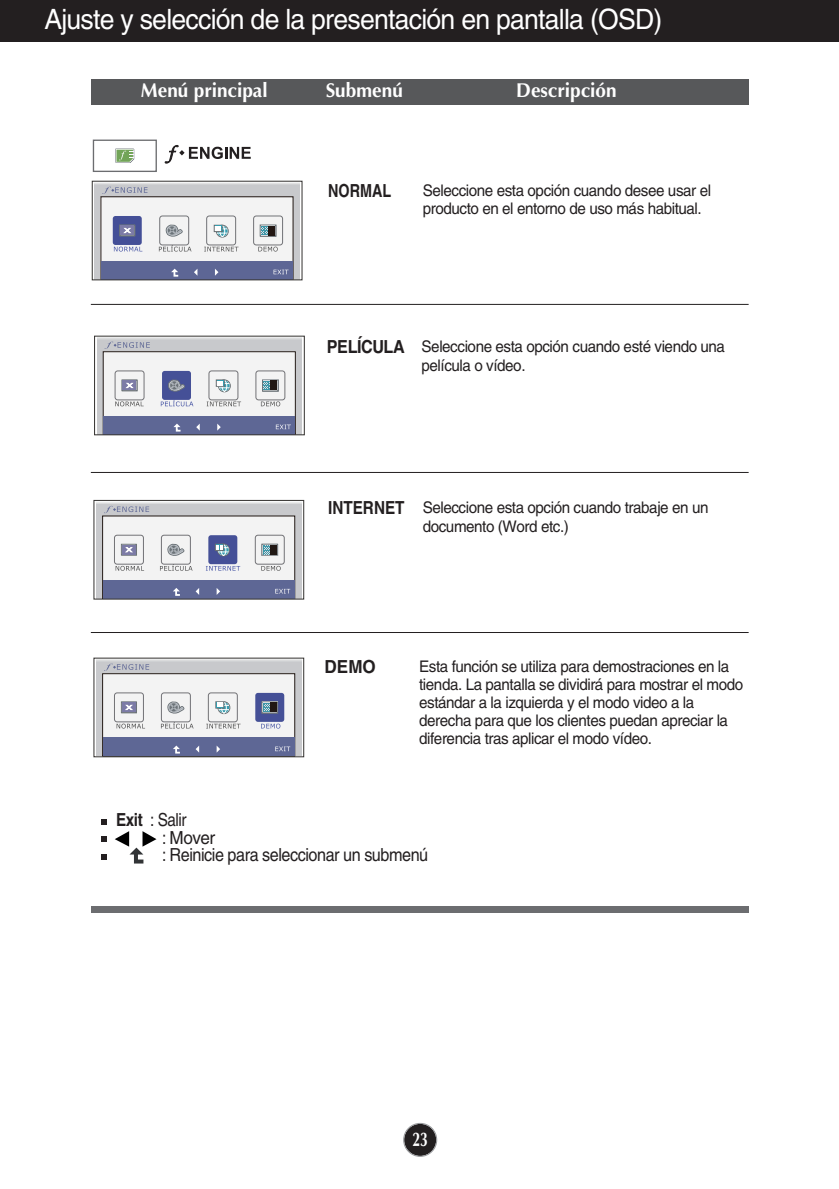
<style>
.page{position:relative;width:839px;height:1189px;background:#fff}
.page>*{position:absolute;margin:0;border:0;box-sizing:border-box;transform-origin:0 0}
.t1{font:28px "Helvetica";letter-spacing:-.03em;color:#fff;scale:.95 1}
.t2{font:700 20px "Optima";color:#fff;scale:.95 1}
.t3{font:700 20px "Optima";color:#fff;scale:.7 1}
.t4{font:18px/17.6px "Helvetica";letter-spacing:-.03em;color:#231f20;scale:.85 1}
.t5{font:700 18px "Helvetica";color:#231f20;scale:.8 1}
.t6{font:700 18px "Helvetica";color:#231f20;scale:.95 1}
.t7{font:16px/18px "Helvetica";letter-spacing:-.03em;color:#231f20;scale:.95 1}
.s1{font-weight:700;font-size:18px}
.s2{font-weight:700}
</style>
<div class="page">
<div style="left:404px;top:1124px;width:32px;height:32px;background:#231f20;border-radius:50%"></div>
<div style="left:403px;top:1123px;width:34px;height:34px;border:1px solid #939598;border-radius:50%"></div>
<div style="left:0;top:0;width:839px;height:41px;background:#231f20"></div>
<div style="left:91px;top:79px;width:657px;height:26px;background:#57585a"></div>
<hr style="left:91px;top:472px;width:657px;height:1px;background:#231f20">
<hr style="left:91px;top:632px;width:657px;height:1px;background:#231f20">
<div style="left:91px;top:906px;width:657px;height:6px;background:#6c6d70"></div>
<hr style="left:91px;top:304px;width:657px;height:1px;background:#231f20">
<svg style="left:101px;top:854px;width:6px;height:5px"></svg>
<svg style="left:101px;top:836px;width:6px;height:6px"></svg>
<svg style="left:101px;top:819px;width:6px;height:5px"></svg>
<svg style="left:115px;top:831px;width:41px;height:33px"></svg>
<svg style="left:115px;top:149px;width:19px;height:14px"></svg>
<div style="left:93px;top:140px;width:64px;height:32px;border:1px solid #6c6d70"></div>
<svg style="left:165px;top:145px;width:86px;height:18px"></svg>
<div style="left:95px;top:336px;width:209px;height:98px;background:#c8c9cc"></div>
<img style="left:97px;top:338px;width:205px;height:1px">
<hr style="left:95px;top:336px;width:2px;height:99px;background:#fff">
<hr style="left:302px;top:336px;width:2px;height:98px;background:#fff">
<div style="left:103px;top:352px;width:192px;height:82px;background:#f3f3f3"></div>
<div style="left:103px;top:351px;width:192px;height:83px;border:1px solid #211814"></div>
<div style="left:103px;top:416px;width:192px;height:18px;background:#5e6795"></div>
<svg style="left:217px;top:423px;width:4px;height:8px"></svg>
<svg style="left:196px;top:423px;width:4px;height:8px"></svg>
<svg style="left:276px;top:424px;width:15px;height:5px"></svg>
<svg style="left:173px;top:423px;width:8px;height:9px"></svg>
<div style="left:115px;top:371px;width:29px;height:29px;border:1px solid #727276;border-radius:3px"></div>
<div style="left:162px;top:371px;width:29px;height:29px;background:#455097;border-radius:3px"></div>
<div style="left:122px;top:380px;width:15px;height:11px;border:1px solid #6d7479"></div>
<div style="left:123px;top:381px;width:13px;height:9px;background:#7c7ba6"></div>
<svg style="left:126px;top:383px;width:7px;height:5px"></svg>
<svg style="left:168px;top:379px;width:17px;height:13px"></svg>
<svg style="left:105px;top:341px;width:45px;height:8px"></svg>
<div style="left:94px;top:336px;width:211px;height:99px;border:1px solid #393735"></div>
<div style="left:94px;top:500px;width:210px;height:98px;background:#c8c9cc"></div>
<img style="left:96px;top:502px;width:206px;height:2px">
<hr style="left:94px;top:500px;width:2px;height:99px;background:#fff">
<div style="left:103px;top:516px;width:192px;height:82px;background:#f3f3f3"></div>
<div style="left:102px;top:516px;width:193px;height:83px;border:1px solid #211814"></div>
<div style="left:103px;top:580px;width:191px;height:18px;background:#5e6795"></div>
<svg style="left:217px;top:588px;width:3px;height:7px"></svg>
<svg style="left:196px;top:588px;width:3px;height:7px"></svg>
<svg style="left:275px;top:589px;width:15px;height:4px"></svg>
<svg style="left:173px;top:588px;width:7px;height:8px"></svg>
<div style="left:208px;top:535px;width:29px;height:29px;background:#455097;border-radius:3px"></div>
<div style="left:255px;top:535px;width:29px;height:29px;border:1px solid #727276;border-radius:3px"></div>
<div style="left:262px;top:544px;width:16px;height:12px;border:1px solid #6d7479"></div>
<div style="left:262px;top:544px;width:15px;height:11px;border:1px solid #6d7479"></div>
<div style="left:270px;top:545px;width:6px;height:9px;background:#211814"></div>
<svg style="left:263px;top:545px;width:7px;height:10px"></svg>
<svg style="left:104px;top:506px;width:45px;height:7px"></svg>
<div style="left:93px;top:500px;width:211px;height:99px;border:1px solid #393735"></div>
<div style="left:94px;top:658px;width:210px;height:98px;background:#c8c9cc"></div>
<img style="left:96px;top:659px;width:206px;height:2px">
<hr style="left:94px;top:658px;width:2px;height:99px;background:#fff">
<div style="left:103px;top:673px;width:192px;height:83px;background:#f3f3f3"></div>
<div style="left:102px;top:673px;width:193px;height:83px;border:1px solid #211814"></div>
<div style="left:103px;top:737px;width:191px;height:19px;background:#5e6795"></div>
<svg style="left:217px;top:746px;width:3px;height:6px"></svg>
<svg style="left:196px;top:746px;width:3px;height:6px"></svg>
<svg style="left:275px;top:746px;width:15px;height:5px"></svg>
<svg style="left:173px;top:745px;width:7px;height:9px"></svg>
<div style="left:255px;top:693px;width:29px;height:29px;background:#455097;border-radius:3px"></div>
<div style="left:262px;top:702px;width:16px;height:11px;border:1px solid #6d7479"></div>
<div style="left:262px;top:701px;width:15px;height:12px;border:1px solid #6d7479"></div>
<div style="left:270px;top:702px;width:6px;height:10px;background:#211814"></div>
<svg style="left:263px;top:702px;width:7px;height:10px"></svg>
<svg style="left:104px;top:663px;width:45px;height:8px"></svg>
<div style="left:93px;top:657px;width:211px;height:100px;border:1px solid #393735"></div>
<div style="left:92px;top:181px;width:210px;height:98px;background:#c8c9cc"></div>
<img style="left:94px;top:183px;width:206px;height:1px">
<div style="left:101px;top:197px;width:192px;height:82px;background:#f3f3f3"></div>
<div style="left:101px;top:261px;width:192px;height:18px;background:#5d6695"></div>
<svg style="left:215px;top:269px;width:3px;height:7px"></svg>
<svg style="left:194px;top:269px;width:3px;height:6px"></svg>
<svg style="left:273px;top:270px;width:15px;height:4px"></svg>
<svg style="left:171px;top:269px;width:8px;height:8px"></svg>
<div style="left:113px;top:216px;width:29px;height:29px;background:#444f97;border-radius:3px"></div>
<div style="left:119px;top:225px;width:16px;height:11px;border:1px solid #6c7479"></div>
<svg style="left:120px;top:226px;width:14px;height:9px"></svg>
<svg style="left:124px;top:228px;width:7px;height:5px"></svg>
<svg style="left:102px;top:187px;width:45px;height:7px"></svg>
<div style="left:92px;top:181px;width:210px;height:99px;border:1px solid #393735"></div>
<div style="left:217px;top:544px;width:13px;height:12px;border:1px solid #656c70;border-radius:50%"></div>
<div style="left:215px;top:544px;width:9px;height:7px;border:1px solid #656c70"></div>
<svg style="left:216px;top:544px;width:12px;height:12px"></svg>
<svg style="left:114px;top:247px;width:28px;height:4px"></svg>
<svg style="left:159px;top:215px;width:124px;height:36px"></svg>
<svg style="left:115px;top:401px;width:29px;height:5px"></svg>
<svg style="left:161px;top:400px;width:32px;height:6px"></svg>
<svg style="left:207px;top:370px;width:78px;height:36px"></svg>
<svg style="left:114px;top:535px;width:78px;height:36px"></svg>
<svg style="left:206px;top:566px;width:34px;height:4px"></svg>
<svg style="left:261px;top:566px;width:20px;height:5px"></svg>
<svg style="left:114px;top:692px;width:126px;height:36px"></svg>
<svg style="left:261px;top:723px;width:19px;height:5px"></svg>
<h1 class="t1" style="left:44px;top:9px;width:652px">Ajuste y selección de la presentación en pantalla (OSD)</h1>
<p class="t2" style="left:141px;top:82px;width:135px">Menú principal</p>
<p class="t2" style="left:326px;top:82px;width:83px">Submenú</p>
<p class="t2" style="left:516px;top:82px;width:107px">Descripción</p>
<p class="t5" style="left:328px;top:184px;width:80px">NORMAL</p>
<p class="t7" style="left:423px;top:183px;width:305px">Seleccione esta opción cuando desee usar el producto en el entorno de uso más habitual.</p>
<p class="t7" style="left:421px;top:338px;width:321px;line-height:19.2px;text-indent:-95px"><span class="s1">PELÍCULA</span> Seleccione esta opción cuando esté viendo una película o vídeo.</p>
<p class="t7" style="left:423px;top:499px;width:302px;line-height:19.2px;text-indent:-95px"><span class="s1">INTERNET</span> Seleccione esta opción cuando trabaje en un documento (Word etc.)</p>
<p class="t6" style="left:324px;top:660px;width:56px">DEMO</p>
<p class="t7" style="left:419px;top:659px;width:343px">Esta función se utiliza para demostraciones en la tienda. La pantalla se dividirá para mostrar el modo estándar a la izquierda y el modo video a la derecha para que los clientes puedan apreciar la diferencia tras aplicar el modo vídeo.</p>
<p class="t4" style="left:162px;top:812px;width:315px;text-indent:-46px"><span class="s2">Exit</span> : Salir<br>: Mover<br>: Reinicie para seleccionar un submenú</p>
<p class="t3" style="left:412px;top:1131px;width:23px">23</p>
</div>
